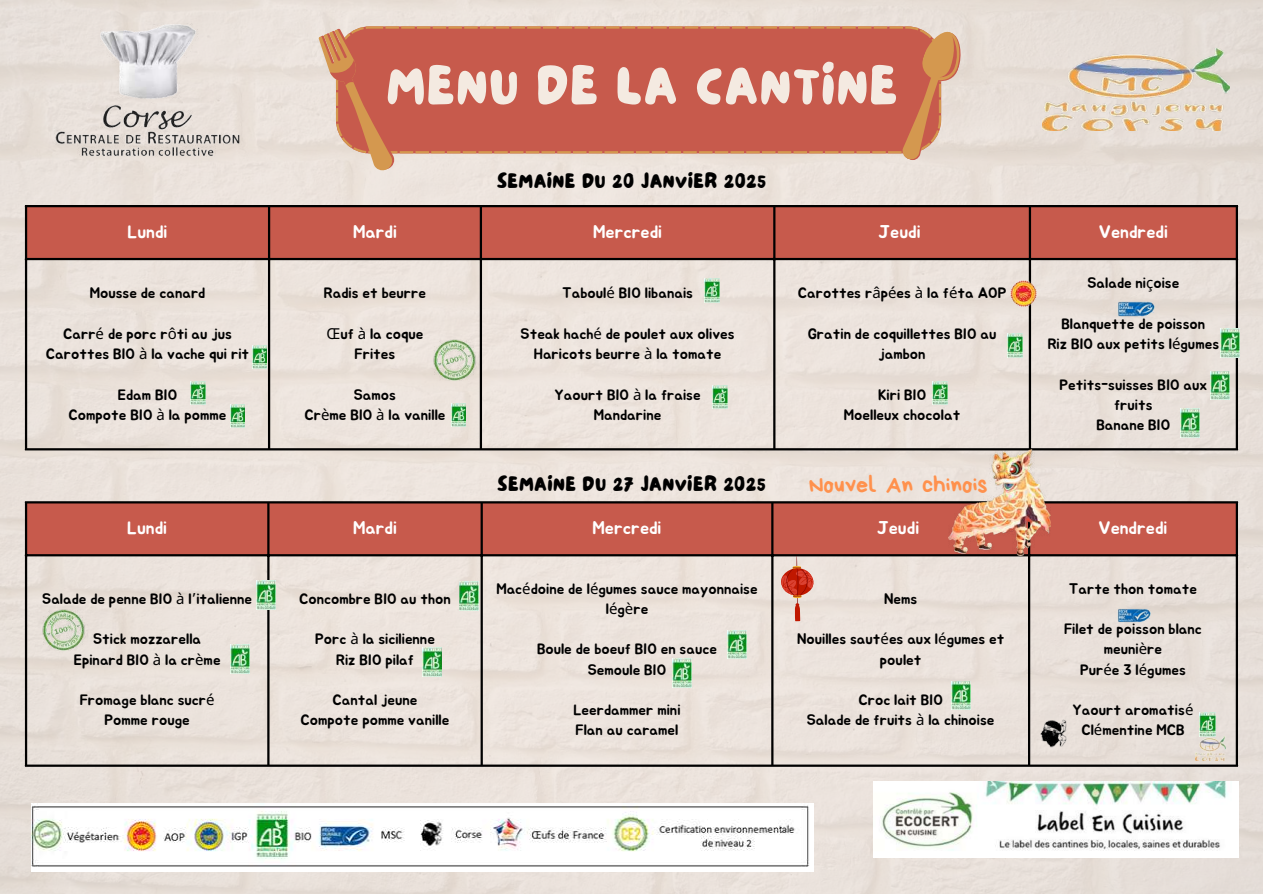
<style>
.page{position:relative;width:1263px;height:894px;background:#fff}
.page>*{position:absolute;margin:0;border:0;box-sizing:border-box;transform-origin:0 0}
.t1{font:55.05px "NF Lepetitcochon Regular";letter-spacing:.05em;color:#f4eae1}
.t2{font:24px "Bryndan Write";color:#ff914d}
.t3{font:20.55px "NF Lepetitcochon Regular";letter-spacing:.05em;color:#000}
.t4{font:18px "Jua";color:#fff}
.t5{font:15px/20.2px "Jua";color:#000;text-align:center}
.s1{font-family:"Noto Sans"}
.s2{font-family:"Noto Sans Gurmukhi"}
</style>
<div class="page">
<img style="left:0;top:0;width:1263px;height:893px">
<div style="left:336px;top:26px;width:605px;height:127px;background:#c75a4c"></div>
<svg style="left:893px;top:27px;width:75px;height:138px;background:#d5987e"></svg>
<svg style="left:315px;top:27px;width:86px;height:147px;background:#d48f79"></svg>
<div style="left:27px;top:207px;width:1209px;height:51px;background:#c75a4c"></div>
<hr style="left:25px;top:207px;width:2px;height:241px;background:#000">
<hr style="left:268px;top:207px;width:2px;height:241px;background:#000">
<hr style="left:480px;top:207px;width:2px;height:241px;background:#000">
<hr style="left:773px;top:207px;width:2px;height:241px;background:#000">
<hr style="left:1029px;top:207px;width:2px;height:241px;background:#000">
<hr style="left:1236px;top:207px;width:2px;height:241px;background:#000">
<hr style="left:25px;top:205px;width:1213px;height:2px;background:#000">
<hr style="left:25px;top:258px;width:1213px;height:2px;background:#000">
<hr style="left:25px;top:448px;width:1213px;height:2px;background:#000">
<div style="left:27px;top:503px;width:1209px;height:51px;background:#c75a4c"></div>
<hr style="left:25px;top:503px;width:2px;height:261px;background:#000">
<hr style="left:267px;top:503px;width:2px;height:261px;background:#000">
<hr style="left:481px;top:503px;width:2px;height:261px;background:#000">
<hr style="left:771px;top:503px;width:2px;height:261px;background:#000">
<hr style="left:1028px;top:503px;width:2px;height:261px;background:#000">
<hr style="left:1236px;top:503px;width:2px;height:261px;background:#000">
<hr style="left:25px;top:501px;width:1213px;height:2px;background:#000">
<hr style="left:25px;top:554px;width:1213px;height:2px;background:#000">
<hr style="left:25px;top:764px;width:1213px;height:2px;background:#000">
<img style="left:874px;top:781px;width:364px;height:76px">
<img style="left:1042px;top:48px;width:188px;height:82px">
<img style="left:43px;top:18px;width:209px;height:148px">
<img style="left:32px;top:803px;width:781px;height:68px">
<img style="left:423px;top:328px;width:57px;height:57px">
<img style="left:1117px;top:293px;width:37px;height:31px">
<img style="left:1195px;top:736px;width:31px;height:23px">
<img style="left:1030px;top:719px;width:47px;height:28px">
<img style="left:1008px;top:277px;width:31px;height:32px">
<img style="left:32px;top:598px;width:57px;height:57px">
<img style="left:1117px;top:601px;width:34px;height:28px">
<img style="left:190px;top:381px;width:15px;height:23px">
<img style="left:230px;top:404px;width:15px;height:23px">
<img style="left:252px;top:345px;width:15px;height:24px">
<img style="left:451px;top:403px;width:15px;height:23px">
<img style="left:712px;top:385px;width:15px;height:23px">
<img style="left:705px;top:279px;width:14px;height:23px">
<img style="left:933px;top:381px;width:15px;height:23px">
<img style="left:1008px;top:334px;width:15px;height:23px">
<img style="left:1220px;top:328px;width:19px;height:29px">
<img style="left:1180px;top:408px;width:20px;height:29px">
<img style="left:1211px;top:371px;width:19px;height:29px">
<img style="left:256px;top:580px;width:19px;height:29px">
<img style="left:459px;top:582px;width:19px;height:28px">
<img style="left:423px;top:647px;width:19px;height:29px">
<img style="left:672px;top:658px;width:19px;height:29px">
<img style="left:728px;top:630px;width:19px;height:28px">
<img style="left:951px;top:680px;width:19px;height:29px">
<img style="left:1199px;top:712px;width:16px;height:24px">
<img style="left:230px;top:644px;width:19px;height:29px">
<svg style="left:781px;top:556px;width:32px;height:65px;background:#da978a"></svg>
<img style="left:948px;top:450px;width:102px;height:105px">
<h1 class="t1" style="left:387px;top:48px;width:511px">MENU DE LA CANTINE</h1>
<h3 class="t3" style="left:497px;top:167px;width:270px">SEMAINE DU 20 JANVIER 2025</h3>
<p class="t4" style="left:128px;top:223px;width:41px">Lundi</p>
<p class="t4" style="left:353px;top:223px;width:45px">Mardi</p>
<p class="t4" style="left:593px;top:223px;width:70px">Mercredi</p>
<p class="t4" style="left:879px;top:223px;width:43px">Jeudi</p>
<p class="t4" style="left:1099px;top:223px;width:70px">Vendredi</p>
<p class="t5" style="left:90px;top:284px;width:117px">Mousse de canard</p>
<p class="t5" style="left:46px;top:324px;width:205px">Carr<span class="s1">é</span> de porc r<span class="s1">ô</span>ti au jus<br>Carottes BIO <span class="s1">à</span> la vache qui rit</p>
<p class="t5" style="left:69px;top:385px;width:159px">Edam BIO<br>Compote BIO <span class="s1">à</span> la pomme</p>
<p class="t5" style="left:324px;top:284px;width:104px">Radis et beurre</p>
<p class="t5" style="left:326px;top:324px;width:98px"><span class="s1">Œ</span>uf <span class="s1">à</span> la coque<br>Frites</p>
<p class="t5" style="left:304px;top:385px;width:143px">Samos<br>Cr<span class="s1">è</span>me BIO <span class="s1">à</span> la vanille</p>
<p class="t5" style="left:562px;top:284px;width:132px">Taboul<span class="s1">é</span> BIO libanais</p>
<p class="t5" style="left:521px;top:324px;width:216px">Steak hach<span class="s1">é</span> de poulet aux olives<br>Haricots beurre <span class="s1">à</span> la tomate</p>
<p class="t5" style="left:554px;top:385px;width:148px">Yaourt BIO <span class="s1">à</span> la fraise<br>Mandarine</p>
<p class="t5" style="left:798px;top:284px;width:210px">Carottes r<span class="s1">â</span>p<span class="s1">é</span>es <span class="s1">à</span> la f<span class="s1">é</span>ta AOP</p>
<p class="t5" style="left:808px;top:324px;width:190px">Gratin de coquillettes BIO au jambon</p>
<p class="t5" style="left:844px;top:385px;width:118px">Kiri BIO<br>Moelleux chocolat</p>
<h3 class="t3" style="left:497px;top:470px;width:269px">SEMAINE DU 27 JANVIER 2025</h3>
<h2 class="t2" style="left:809px;top:473px;width:180px">Nouvel An chinois</h2>
<p class="t5" style="left:1087px;top:273px;width:93px">Salade ni<span class="s1">ç</span>oise</p>
<p class="t5" style="left:1048px;top:314px;width:173px">Blanquette de poisson<br>Riz BIO aux petits l<span class="s1">é</span>gumes</p>
<p class="t5" style="left:1059px;top:375px;width:149px">Petits-suisses BIO aux fruits<br>Banane BIO</p>
<p class="t4" style="left:127px;top:519px;width:41px">Lundi</p>
<p class="t4" style="left:353px;top:519px;width:45px">Mardi</p>
<p class="t4" style="left:593px;top:519px;width:70px">Mercredi</p>
<p class="t4" style="left:878px;top:519px;width:43px">Jeudi</p>
<p class="t4" style="left:1098px;top:519px;width:70px">Vendredi</p>
<p class="t5" style="left:42px;top:589px;width:211px">Salade de penne BIO <span class="s1">à</span> l<span class="s2">’</span>italienne</p>
<p class="t5" style="left:74px;top:629px;width:148px">Stick mozzarella<br>Epinard BIO <span class="s1">à</span> la cr<span class="s1">è</span>me</p>
<p class="t5" style="left:80px;top:690px;width:136px">Fromage blanc sucr<span class="s1">é<br></span>Pomme rouge</p>
<p class="t5" style="left:299px;top:589px;width:153px">Concombre BIO au thon</p>
<p class="t5" style="left:315px;top:629px;width:121px">Porc <span class="s1">à</span> la sicilienne<br>Riz BIO pilaf</p>
<p class="t5" style="left:301px;top:690px;width:150px">Cantal jeune<br>Compote pomme vanille</p>
<p class="t5" style="left:496px;top:578px;width:263px">Mac<span class="s1">é</span>doine de l<span class="s1">é</span>gumes sauce mayonnaise l<span class="s1">é</span>g<span class="s1">è</span>re</p>
<p class="t5" style="left:537px;top:639px;width:181px">Boule de boeuf BIO en sauce<br>Semoule BIO</p>
<p class="t5" style="left:573px;top:700px;width:109px;text-align:left">Leerdammer mini<br>Flan au caramel</p>
<p class="t5" style="left:884px;top:589px;width:35px">Nems</p>
<p class="t5" style="left:797px;top:629px;width:209px">Nouilles saut<span class="s1">é</span>es aux l<span class="s1">é</span>gumes et poulet</p>
<p class="t5" style="left:807px;top:690px;width:189px">Croc lait BIO<br>Salade de fruits <span class="s1">à</span> la chinoise</p>
<p class="t5" style="left:1069px;top:578px;width:130px">Tarte thon tomate</p>
<p class="t5" style="left:1064px;top:619px;width:139px">Filet de poisson blanc meuni<span class="s1">è</span>re<br>Pur<span class="s1">é</span>e 3 l<span class="s1">é</span>gumes</p>
<p class="t5" style="left:1072px;top:700px;width:122px">Yaourt aromatis<span class="s1">é<br></span>Cl<span class="s1">é</span>mentine MCB</p>
</div>
